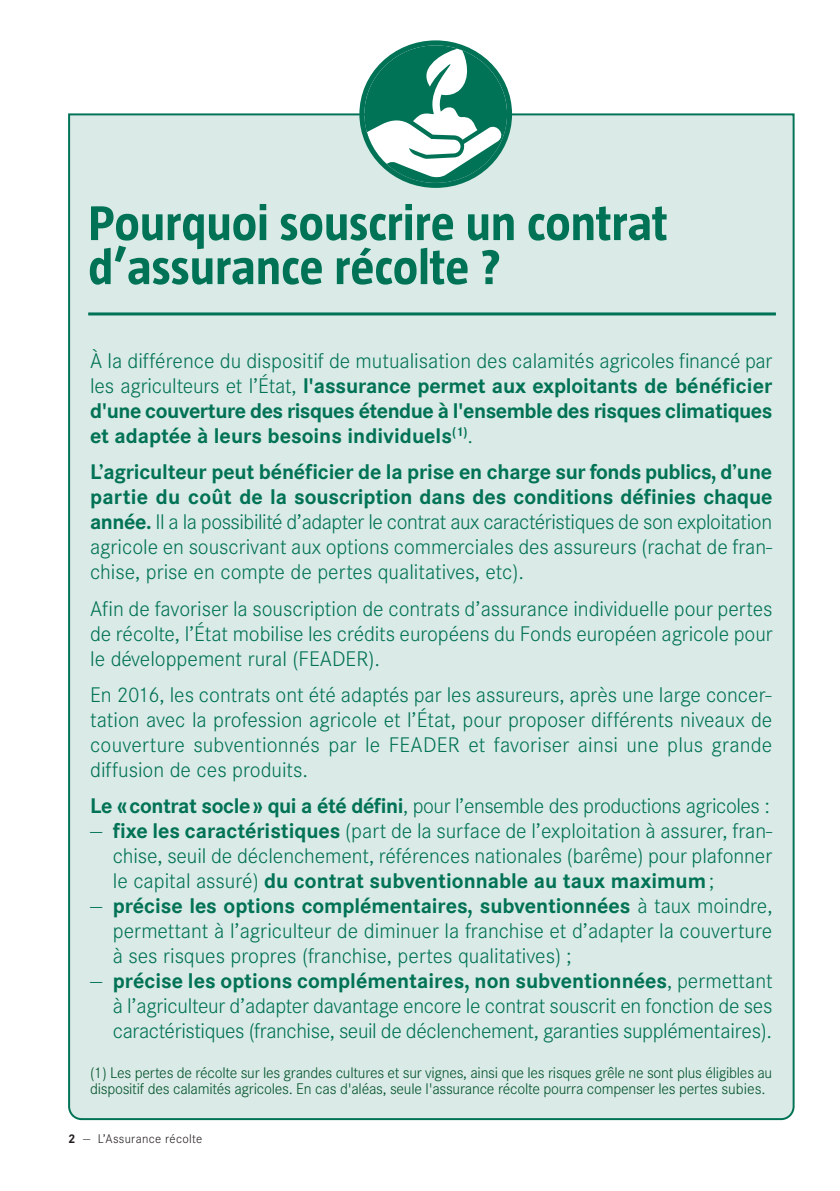
<style>
.page{position:relative;width:840px;height:1191px;background:#fff}
.page>*{position:absolute;margin:0;border:0;box-sizing:border-box;transform-origin:0 0}
.t1{font:700 50px/44px "Taz";color:#007255}
.t2{font:300 22px/25px "Corporate S";letter-spacing:-.005em;color:#007255;text-align:justify}
.t3{font:700 22px/25px "Corporate S";color:#007255;text-align:justify}
.t4{font:300 16px/16px "Corporate S";letter-spacing:-.015em;color:#00512b}
.t5{font:300 13px "Corporate S";letter-spacing:.025em;color:#231f20}
.s1{font-weight:300}
.s2{font-weight:700}
</style>
<div class="page">
<div style="left:68px;top:113px;width:726px;height:1007px;background:#daeae6"></div>
<svg style="left:359px;top:40px;width:152px;height:148px"></svg>
<hr style="left:88px;top:312px;width:687px;height:3px;background:#007255">
<h1 class="t1" style="left:88px;top:201px;width:580px">Pourquoi souscrire un contrat d’assurance récolte ?</h1>
<p class="t3" style="left:90px;top:348px;width:683px"><span class="s1">À la différence du dispositif de mutualisation des calamités agricoles financé par les agriculteurs et l’État,</span> l'assurance permet aux exploitants de bénéficier d'une couverture des risques étendue à l'ensemble des risques climatiques et adaptée à leurs besoins individuels<sup>(1)</sup><span class="s1">.</span></p>
<p class="t2" style="left:90px;top:459px;width:683px"><span class="s2">L’agriculteur peut bénéficier de la prise en charge sur fonds publics, d’une partie du coût de la souscription dans des conditions définies chaque année.</span> Il a la possibilité d’adapter le contrat aux caractéristiques de son exploitation agricole en souscrivant aux options commerciales des assureurs (rachat de fran&shy;chise, prise en compte de pertes qualitatives, etc).</p>
<p class="t2" style="left:90px;top:595px;width:683px">Afin de favoriser la souscription de contrats d’assurance individuelle pour pertes de récolte, l’État mobilise les crédits européens du Fonds européen agricole pour le développement rural (FEADER).</p>
<p class="t2" style="left:90px;top:682px;width:683px">En 2016, les contrats ont été adaptés par les assureurs, après une large concer&shy;tation avec la profession agricole et l’État, pour proposer différents niveaux de couverture subventionnés par le FEADER et favoriser ainsi une plus grande diffusion de ces produits.</p>
<p class="t2" style="left:90px;top:793px;width:681px"><span class="s2">Le « contrat socle » qui a été défini</span>, pour l’ensemble des productions agricoles :</p>
<p class="t2" style="left:113px;top:818px;width:660px;text-indent:-23px">— <span class="s2">fixe les caractéristiques</span> (part de la surface de l’exploitation à assurer, fran&shy;chise, seuil de déclenchement, références nationales (barême) pour plafonner le capital assuré) <span class="s2">du contrat subventionnable au taux maximum</span>;</p>
<p class="t2" style="left:113px;top:893px;width:660px;text-indent:-23px">— <span class="s2">précise les options complémentaires, subventionnées</span> à taux moindre, permettant à l’agriculteur de diminuer la franchise et d’adapter la couverture à ses risques propres (franchise, pertes qualitatives) ;</p>
<p class="t2" style="left:113px;top:968px;width:661px;text-indent:-23px">— <span class="s2">précise les options complémentaires, non subventionnées</span>, permettant à l’agriculteur d’adapter davantage encore le contrat souscrit en fonction de ses caractéristiques (franchise, seuil de déclenchement, garanties supplémentaires).</p>
<p class="t4" style="left:90px;top:1064px;width:683px">(1) Les pertes de récolte sur les grandes cultures et sur vignes, ainsi que les risques grêle ne sont plus éligibles au dispositif des calamités agricoles. En cas d'aléas, seule l'assurance récolte pourra compenser les pertes subies.</p>
<p class="t5" style="left:68px;top:1130px;width:136px"><span class="s2">2</span> — L’Assurance récolte</p>
</div>
